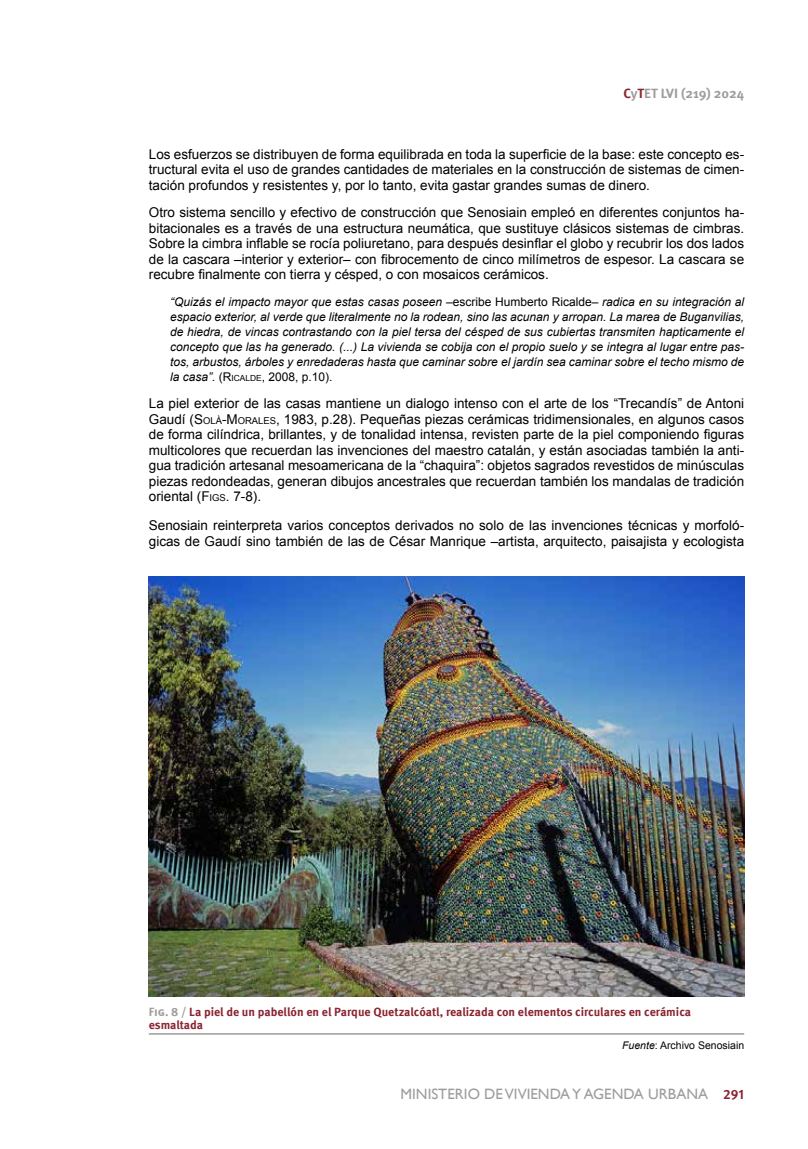
<style>
.page{position:relative;width:808px;height:1149px;background:#fff}
.page>*{position:absolute;margin:0;border:0;box-sizing:border-box;transform-origin:0 0}
.t1{font:15px "Gill Sans";color:#9d9d9c}
.t2{font:13.5px/15.5px "Arial";color:#000;text-align:justify}
.t3{font:700 13.5px "Meta Pro";color:#9d9d9c}
.t4{font:italic 12px/14.9px "Arial";color:#000;text-align:justify}
.t5{font:700 12px/13.2px "Meta Pro";color:#8a2432}
.t6{font:10.5px "Arial";color:#000}
.s1{color:#8a2432}
.s2{font-style:normal}
.s3{font-style:normal;font-size:8.4px}
.s4{font-style:inherit}
.s5{font-size:9.45px}
.s6{color:#9d9d9c}
.s7{font-style:italic}
.s8{font-family:"Meta Pro";font-weight:700;font-size:13.5px;color:#8a2432}
</style>
<div class="page">
<img style="left:148px;top:576px;width:596px;height:420px">
<hr style="left:149px;top:1032px;width:595px;height:2px;background:#9d9d9c">
<p class="t3" style="left:623px;top:83px;width:122px"><span class="s1">C</span>y<span class="s1">T</span>ET LVI (219) 2024</p>
<p class="t2" style="left:149px;top:146px;width:597px">Los esfuerzos se distribuyen de forma equilibrada en toda la superficie de la base: este concepto es&shy;tructural evita el uso de grandes cantidades de materiales en la construcción de sistemas de cimen&shy;tación profundos y resistentes y, por lo tanto, evita gastar grandes sumas de dinero.</p>
<p class="t2" style="left:149px;top:205px;width:597px">Otro sistema sencillo y efectivo de construcción que Senosiain empleó en diferentes conjuntos ha&shy;bitacionales es a través de una estructura neumática, que sustituye clásicos sistemas de cimbras.<br>Sobre la cimbra inflable se rocía poliuretano, para después desinflar el globo y recubrir los dos lados de la cascara –interior y exterior– con fibrocemento de cinco milímetros de espesor. La cascara se recubre finalmente con tierra y césped, o con mosaicos cerámicos.</p>
<p class="t4" style="left:170px;top:295px;width:576px">“Quizás el impacto mayor que estas casas poseen <span class="s2">–escribe Humberto Ricalde–</span> radica en su integración al espacio exterior, al verde que literalmente no la rodean, sino las acunan y arropan. La marea de Buganvilias, de hiedra, de vincas contrastando con la piel tersa del césped de sus cubiertas transmiten hapticamente el concepto que las ha generado. (...) La vivienda se cobija con el propio suelo y se integra al lugar entre pas&shy;tos, arbustos, árboles y enredaderas hasta que caminar sobre el jardín sea caminar sobre el techo mismo de la casa”. <span class="s2">(</span><span class="s2">R</span><span class="s3">ICALDE</span><span class="s2">,</span> <span class="s2">2008, p.10).</span></p>
<p class="t2" style="left:149px;top:396px;width:597px">La piel exterior de las casas mantiene un dialogo intenso con el arte de los “Trecandís” de Antoni Gaudí (<span class="s4">S</span><span class="s5">OLÀ</span><span class="s4">-M</span><span class="s5">ORALES</span>, 1983, p.28). Pequeñas piezas cerámicas tridimensionales, en algunos casos de forma cilíndrica, brillantes, y de tonalidad intensa, revisten parte de la piel componiendo figuras multicolores que recuerdan las invenciones del maestro catalán, y están asociadas también la anti&shy;gua tradición artesanal mesoamericana de la “chaquira”: objetos sagrados revestidos de minúsculas piezas redondeadas, generan dibujos ancestrales que recuerdan también los mandalas de tradición oriental (<span class="s4">F</span><span class="s5">IGS</span><span class="s4">.</span> 7-8).</p>
<p class="t2" style="left:149px;top:517px;width:597px;line-height:16.2px">Senosiain reinterpreta varios conceptos derivados no solo de las invenciones técnicas y morfoló&shy;gicas de Gaudí sino también de las de César Manrique –artista, arquitecto, paisajista y ecologista</p>
<p class="t5" style="left:149px;top:1003px;width:544px"><span class="s6">Fig. 8 /</span> La piel de un pabellón en el Parque Quetzalcóatl, realizada con elementos circulares en cerámica esmaltada</p>
<p class="t6" style="left:622px;top:1038px;width:123px"><span class="s7">Fuente</span>: Archivo Senosiain</p>
<p class="t1" style="left:400px;top:1084px;width:345px">MINISTERIO DE VIVIENDA Y AGENDA URBANA <span class="s8">291</span></p>
</div>
